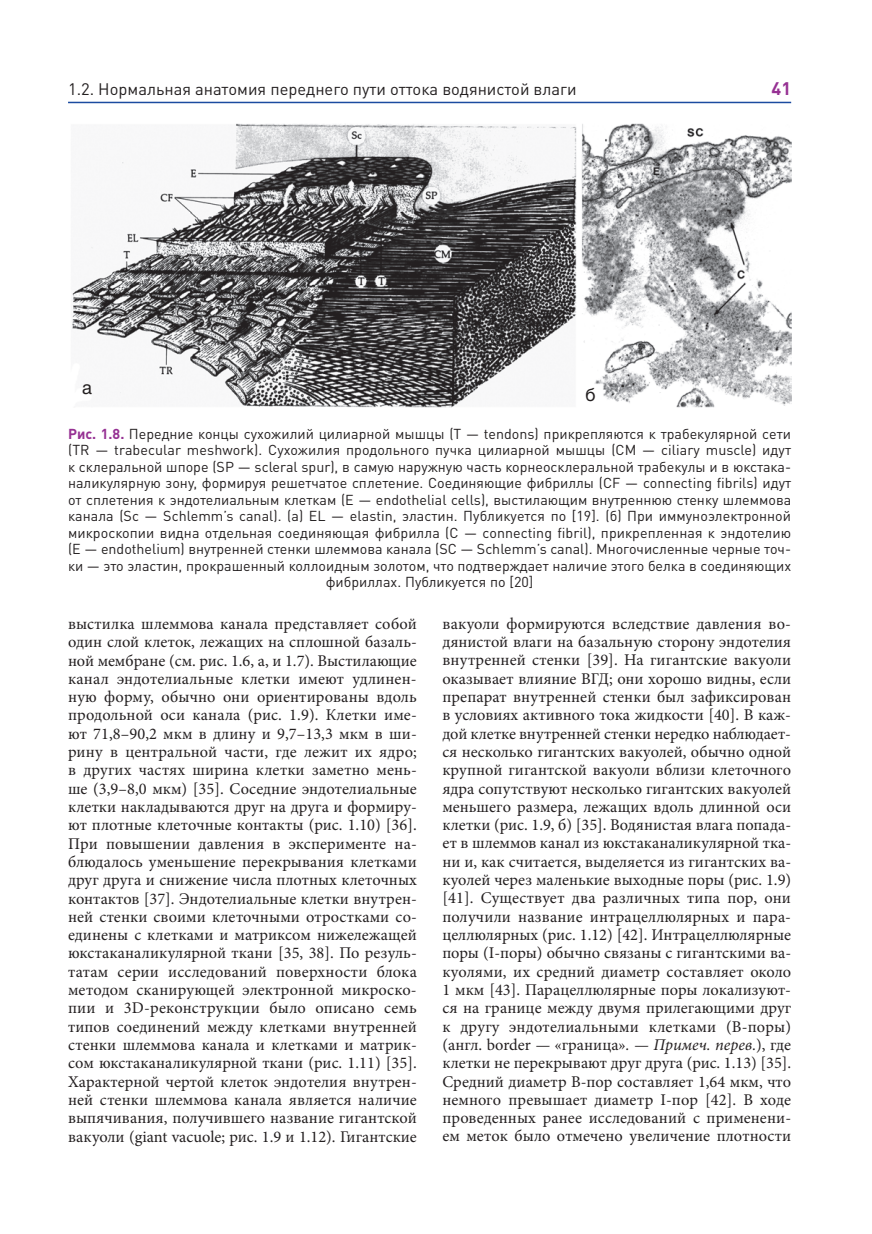
<style>
.page{position:relative;width:872px;height:1234px;background:#fff}
.page>*{position:absolute;margin:0;border:0;box-sizing:border-box;transform-origin:0 0}
.t1{font:700 18px "DIN Pro";color:#963193}
.t2{font:18px "Helios";color:#231f20}
.t3{font:16.5px "DIN Pro";color:#231f20}
.t4{font:16.35px/18.3px "Minion Pro";color:#231f20;text-align:justify}
.t5{font:14.25px/16.5px "DIN Pro";color:#231f20;text-align:center}
.s1{font-weight:700;color:#963193}
.s2{font-style:italic}
</style>
<div class="page">
<hr style="left:68px;top:102px;width:723px;height:1px;background:#1b4ba0">
<img style="left:72px;top:123px;width:719px;height:284px">
<p class="t3" style="left:68px;top:83px;width:510px">1.2. Нормальная анатомия переднего пути оттока водянистой влаги</p>
<p class="t1" style="left:771px;top:82px;width:21px">41</p>
<p class="t2" style="left:82px;top:377px;width:12px">а</p>
<p class="t2" style="left:585px;top:384px;width:12px">б</p>
<p class="t5" style="left:68px;top:426px;width:724px"><span class="s1">Рис. 1.8.</span> Передние концы сухожилий цилиарной мышцы (T — tendons) прикрепляются к трабекулярной сети (TR — trabecular meshwork). Сухожилия продольного пучка цилиарной мышцы (CM — ciliary muscle) идут к склеральной шпоре (SP — scleral spur), в самую наружную часть корнеосклеральной трабекулы и в юкстака&shy;наликулярную зону, формируя решетчатое сплетение. Соединяющие фибриллы (CF — connecting fibrils) идут от сплетения к эндотелиальным клеткам (E — endothelial cells), выстилающим внутреннюю стенку шлеммова канала (Sc — Schlemm’s canal). (a) EL — elastin, эластин. Публикуется по [19]. (б) При иммуноэлектронной микроскопии видна отдельная соединяющая фибрилла (C — connecting fibril), прикрепленная к эндотелию (E — endothelium) внутренней стенки шлеммова канала (SC — Schlemm’s canal). Многочисленные черные точ&shy;ки — это эластин, прокрашенный коллоидным золотом, что подтверждает наличие этого белка в соединяющих фибриллах. Публикуется по [20]</p>
<p class="t4" style="left:68px;top:615px;width:350px">выстилка шлеммова канала представляет собой один слой клеток, лежащих на сплошной базаль&shy;ной мембране (см. рис. 1.6, a, и 1.7). Выстилающие канал эндотелиальные клетки имеют удлинен&shy;ную форму, обычно они ориентированы вдоль продольной оси канала (рис. 1.9). Клетки име&shy;ют 71,8–90,2 мкм в длину и 9,7–13,3 мкм в ши&shy;рину в центральной части, где лежит их ядро; в других частях ширина клетки заметно мень&shy;ше (3,9–8,0 мкм) [35]. Соседние эндотелиальные клетки накладываются друг на друга и формиру&shy;ют плотные клеточные контакты (рис. 1.10) [36].<br>При повышении давления в эксперименте на&shy;блюдалось уменьшение перекрывания клетками друг друга и снижение числа плотных клеточных контактов [37]. Эндотелиальные клетки внутрен&shy;ней стенки своими клеточными отростками со&shy;единены с клетками и матриксом нижележащей юкстаканаликулярной ткани [35, 38]. По резуль&shy;татам серии исследований поверхности блока методом сканирующей электронной микроско&shy;пии и 3D-реконструкции было описано семь типов соединений между клетками внутренней стенки шлеммова канала и клетками и матрик&shy;сом юкстаканаликулярной ткани (рис. 1.11) [35].<br>Характерной чертой клеток эндотелия внутрен&shy;ней стенки шлеммова канала является наличие выпячивания, получившего название гигантской вакуоли (giant vacuole; рис. 1.9 и 1.12). Гигантские</p>
<p class="t4" style="left:442px;top:615px;width:350px">вакуоли формируются вследствие давления во&shy;дянистой влаги на базальную сторону эндотелия внутренней стенки [39]. На гигантские вакуоли оказывает влияние ВГД; они хорошо видны, если препарат внутренней стенки был зафиксирован в условиях активного тока жидкости [40]. В каж&shy;дой клетке внутренней стенки нередко наблюдает&shy;ся несколько гигантских вакуолей, обычно одной крупной гигантской вакуоли вблизи клеточного ядра сопутствуют несколько гигантских вакуолей меньшего размера, лежащих вдоль длинной оси клетки (рис. 1.9, б) [35]. Водянистая влага попада&shy;ет в шлеммов канал из юкстаканаликулярной тка&shy;ни и, как считается, выделяется из гигантских ва&shy;куолей через маленькие выходные поры (рис. 1.9) [41]. Существует два различных типа пор, они получили название интрацеллюлярных и пара&shy;целлюлярных (рис. 1.12) [42]. Интрацеллюлярные поры (I-поры) обычно связаны с гигантскими ва&shy;куолями, их средний диаметр составляет около 1 мкм [43]. Парацеллюлярные поры локализуют&shy;ся на границе между двумя прилегающими друг к другу эндотелиальными клетками (B-поры) (англ. border <span class="s2">—</span> «граница»<span class="s2">. — Примеч. перев.</span>), где клетки не перекрывают друг друга (рис. 1.13) [35].<br>Средний диаметр B-пор составляет 1,64 мкм, что немного превышает диаметр I-пор [42]. В ходе проведенных ранее исследований с применени&shy;ем меток было отмечено увеличение плотности</p>
</div>
